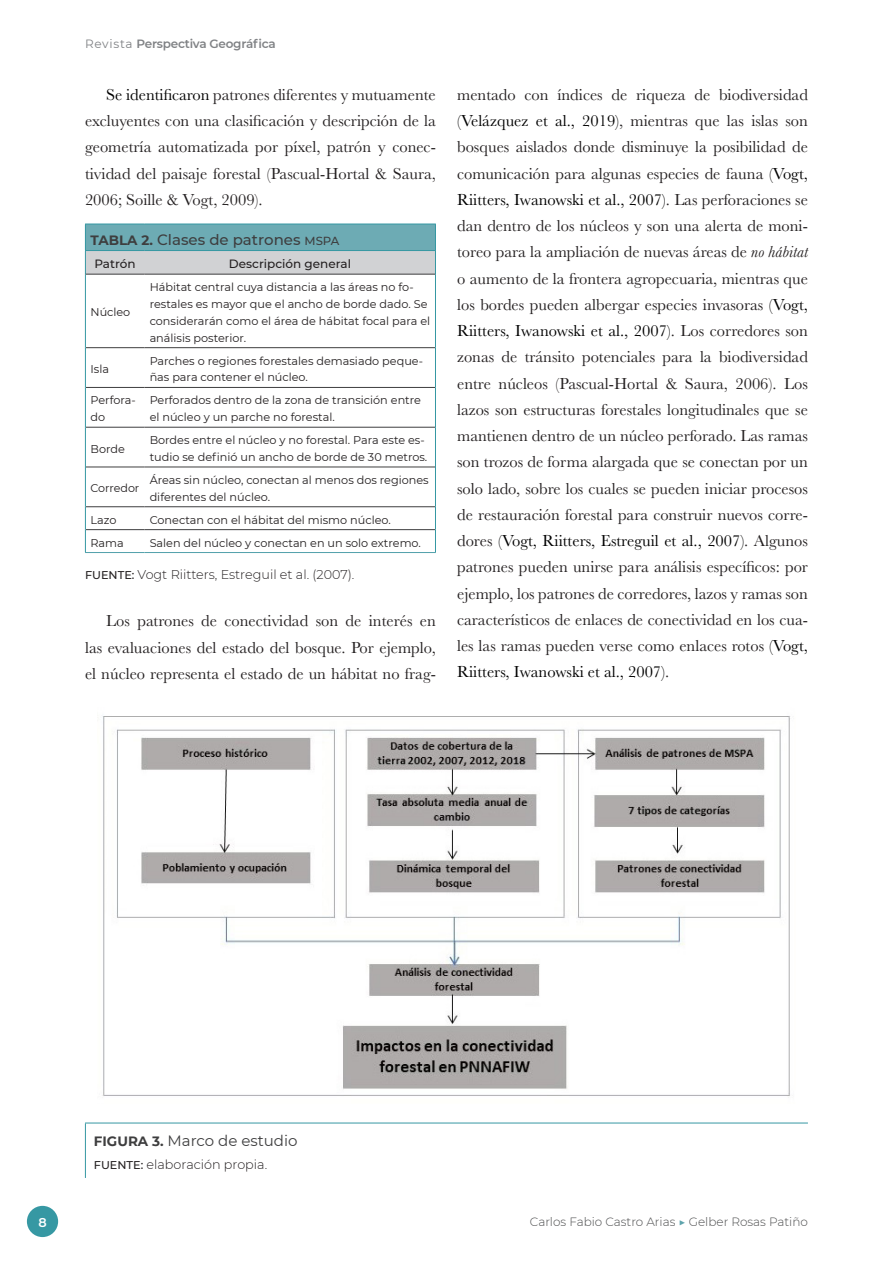
<style>
.page{position:relative;width:893px;height:1263px;background:#fff}
.page>*{position:absolute;margin:0;border:0;box-sizing:border-box;transform-origin:0 0}
.t1{font:16.5px/26.2px "Baskerville";color:#231f20;text-align:justify}
.t2{font:500 15px "Montserrat";color:#3e3e3f}
.t3{font:15px "Montserrat";color:#3e3e3f}
.t4{font:300 12.75px "Montserrat";color:#231f20}
.t5{font:600 12.75px "Montserrat";color:#fff}
.t6{font:300 12px "Montserrat";color:#4b4c4d}
.t7{font:600 12px "Montserrat";letter-spacing:-.02em;color:#808285}
.t8{font:500 12px "Montserrat";color:#231f20}
.t9{font:11.25px/16.8px "Montserrat";color:#231f20}
.s1{font-weight:400}
.s2{color:#000}
.s3{font-weight:700;font-size:13.5px}
.s4{font-size:11.7px}
.s5{font-weight:500;font-size:11.25px}
.s6{font-style:italic}
.s7{color:#5da3ac}
</style>
<div class="page">
<div style="left:27px;top:1206px;width:31px;height:31px;background:#3698a3;border-radius:50%"></div>
<hr style="left:86px;top:347px;width:59px;height:1px;background:#3e3e3f">
<hr style="left:145px;top:347px;width:290px;height:1px;background:#3e3e3f">
<hr style="left:86px;top:387px;width:59px;height:1px;background:#3e3e3f">
<hr style="left:145px;top:387px;width:290px;height:1px;background:#3e3e3f">
<hr style="left:86px;top:427px;width:59px;height:1px;background:#3e3e3f">
<hr style="left:145px;top:427px;width:290px;height:1px;background:#3e3e3f">
<hr style="left:86px;top:467px;width:59px;height:1px;background:#3e3e3f">
<hr style="left:145px;top:467px;width:290px;height:1px;background:#3e3e3f">
<hr style="left:86px;top:506px;width:59px;height:1px;background:#3e3e3f">
<hr style="left:145px;top:506px;width:290px;height:1px;background:#3e3e3f">
<hr style="left:86px;top:529px;width:59px;height:1px;background:#3e3e3f">
<hr style="left:145px;top:529px;width:290px;height:1px;background:#3e3e3f">
<hr style="left:85px;top:274px;width:1px;height:74px;background:#3698a3">
<hr style="left:435px;top:274px;width:1px;height:74px;background:#3698a3">
<hr style="left:85px;top:348px;width:1px;height:39px;background:#3698a3">
<hr style="left:435px;top:348px;width:1px;height:39px;background:#3698a3">
<hr style="left:85px;top:387px;width:1px;height:40px;background:#3698a3">
<hr style="left:435px;top:387px;width:1px;height:40px;background:#3698a3">
<hr style="left:85px;top:427px;width:1px;height:40px;background:#3698a3">
<hr style="left:435px;top:427px;width:1px;height:40px;background:#3698a3">
<hr style="left:85px;top:467px;width:1px;height:40px;background:#3698a3">
<hr style="left:435px;top:467px;width:1px;height:40px;background:#3698a3">
<svg style="left:85px;top:507px;width:1px;height:45px"></svg>
<svg style="left:435px;top:507px;width:1px;height:45px"></svg>
<hr style="left:85px;top:552px;width:60px;height:1px;background:#50a0aa">
<hr style="left:145px;top:552px;width:291px;height:1px;background:#50a0aa">
<svg style="left:85px;top:224px;width:351px;height:50px;background:#97bbc0"></svg>
<hr style="left:86px;top:274px;width:59px;height:1px;background:#3e3e3f">
<hr style="left:145px;top:274px;width:290px;height:1px;background:#3e3e3f">
<hr style="left:85px;top:1123px;width:723px;height:1px;background:#3698a3">
<hr style="left:85px;top:1123px;width:1px;height:55px;background:#3698a3">
<img style="left:102px;top:716px;width:688px;height:380px">
<p class="t7" style="left:85px;top:36px;width:192px"><span class="s1">Revista</span> Perspectiva Geográfica</p>
<p class="t1" style="left:85px;top:82px;width:352px;text-indent:21px"><span class="s2">Se identificaron</span> patrones diferentes y mutuamente excluyentes con una clasificación y descripción de la geometría automatizada por píxel, patrón y conec&shy;tividad del paisaje forestal (Pascual-Hortal &amp; Saura, 2006; Soille &amp; Vogt, 2009).</p>
<p class="t2" style="left:91px;top:229px;width:250px"><span class="s3">TABLA 2.</span> Clases de patrones <span class="s4">MSPA</span></p>
<p class="t8" style="left:94px;top:255px;width:43px">Patrón</p>
<p class="t8" style="left:229px;top:255px;width:124px">Descripción general</p>
<p class="t9" style="left:91px;top:304px;width:41px">Núcleo</p>
<p class="t9" style="left:150px;top:278px;width:282px">Hábitat central cuya distancia a las áreas no fo&shy;restales es mayor que el ancho de borde dado. Se considerarán como el área de hábitat focal para el análisis posterior.</p>
<p class="t9" style="left:91px;top:360px;width:20px">Isla</p>
<p class="t9" style="left:150px;top:352px;width:275px">Parches o regiones forestales demasiado peque&shy;ñas para contener el núcleo.</p>
<p class="t9" style="left:91px;top:392px;width:47px">Perfora&shy;do</p>
<p class="t9" style="left:150px;top:392px;width:273px">Perforados dentro de la zona de transición entre el núcleo y un parche no forestal.</p>
<p class="t9" style="left:91px;top:440px;width:36px">Borde</p>
<p class="t9" style="left:150px;top:431px;width:279px">Bordes entre el núcleo y no forestal. Para este es&shy;tudio se definió un ancho de borde de 30 metros.</p>
<p class="t9" style="left:91px;top:479px;width:50px">Corredor</p>
<p class="t9" style="left:150px;top:471px;width:281px">Áreas sin núcleo, conectan al menos dos regiones diferentes del núcleo.</p>
<p class="t9" style="left:91px;top:511px;width:27px">Lazo</p>
<p class="t9" style="left:150px;top:511px;width:243px">Conectan con el hábitat del mismo núcleo.</p>
<p class="t9" style="left:91px;top:534px;width:35px">Rama</p>
<p class="t9" style="left:150px;top:534px;width:273px">Salen del núcleo y conectan en un solo extremo.</p>
<p class="t4" style="left:85px;top:566px;width:271px"><span class="s5">FUENTE:</span> Vogt Riitters, Estreguil et al. (2007).</p>
<p class="t1" style="left:85px;top:608px;width:352px;text-indent:21px">Los patrones de conectividad son de interés en las evaluaciones del estado del bosque. Por ejemplo, el núcleo representa el estado de un hábitat no frag-</p>
<p class="t1" style="left:457px;top:82px;width:352px">mentado con índices de riqueza de biodiversidad <span class="s2">(Velázquez et al., 2019)</span>, mientras que las islas son bosques aislados donde disminuye la posibilidad de comunicación para algunas especies de fauna <span class="s2">(Vogt, Riitters, Iwanowski et al., 2007)</span>. Las perforaciones se dan dentro de los núcleos y son una alerta de moni&shy;toreo para la ampliación de nuevas áreas de <span class="s6">no hábitat </span>o aumento de la frontera agropecuaria, mientras que los bordes pueden albergar especies invasoras <span class="s2">(Vogt, Riitters, Iwanowski et al., 2007)</span>. Los corredores son zonas de tránsito potenciales para la biodiversidad entre núcleos (Pascual-Hortal &amp; Saura, 2006). Los lazos son estructuras forestales longitudinales que se mantienen dentro de un núcleo perforado. Las ramas son trozos de forma alargada que se conectan por un solo lado, sobre los cuales se pueden iniciar procesos de restauración forestal para construir nuevos corre&shy;dores <span class="s2">(Vogt, Riitters, Estreguil et al., 2007)</span>. Algunos patrones pueden unirse para análisis específicos: por ejemplo, los patrones de corredores, lazos y ramas son característicos de enlaces de conectividad en los cua&shy;les las ramas pueden verse como enlaces rotos <span class="s2">(Vogt, Riitters, Iwanowski et al., 2007)</span>.</p>
<p class="t3" style="left:94px;top:1130px;width:205px"><span class="s3">FIGURA 3.</span> Marco de estudio</p>
<p class="t4" style="left:94px;top:1156px;width:175px"><span class="s5">FUENTE:</span> elaboración propia.</p>
<p class="t5" style="left:38px;top:1213px;width:10px">8</p>
<p class="t6" style="left:530px;top:1214px;width:280px">Carlos Fabio Castro Arias <span class="s7">▶</span> Gelber Rosas Patiño</p>
</div>
